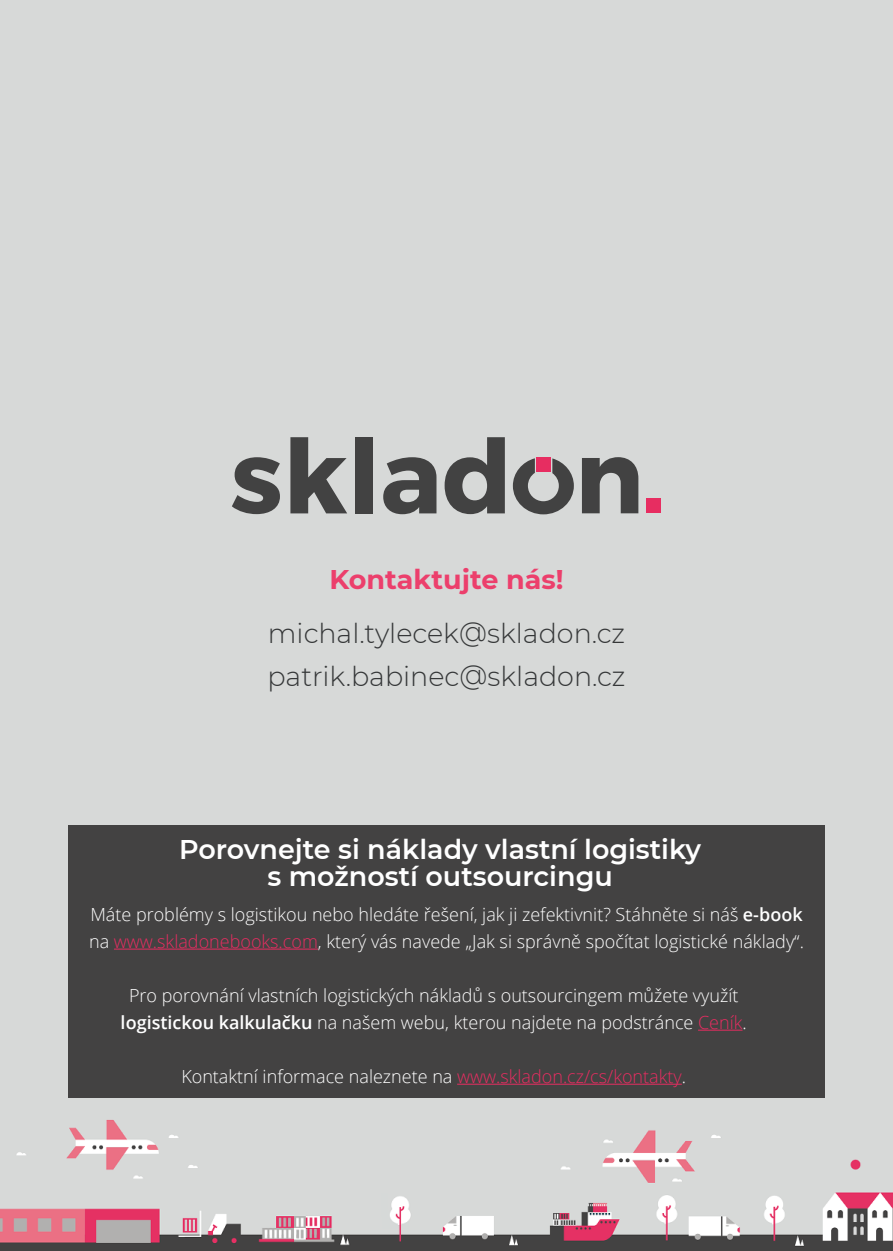
<style>
.page{position:relative;width:893px;height:1251px;background:#fff}
.page>*{position:absolute;margin:0;border:0;box-sizing:border-box;transform-origin:0 0}
.t1{font:600 27px/27px "Montserrat";color:#fff;text-align:center}
.t2{font:300 27px "Montserrat";color:#353738}
.t3{font:700 27px "Montserrat";color:#ec3f6c}
.t4{font:300 18px/27px "Open Sans";color:#fff}
.s1{font-weight:600}
.s2{color:#e72d61}
</style>
<div class="page">
<div style="left:0;top:0;width:893px;height:1250px;background:#d7d9d8"></div>
<svg style="left:232px;top:457px;width:48px;height:57px;background:#777"></svg>
<svg style="left:290px;top:437px;width:57px;height:76px;background:#818181"></svg>
<svg style="left:383px;top:457px;width:53px;height:57px;background:#6d6d6d"></svg>
<svg style="left:445px;top:437px;width:60px;height:77px;background:#7b7c7c"></svg>
<svg style="left:582px;top:457px;width:56px;height:56px;background:#6e6f6f"></svg>
<svg style="left:513px;top:458px;width:61px;height:56px;background:#868686"></svg>
<div style="left:355px;top:437px;width:18px;height:76px;background:#424242"></div>
<div style="left:647px;top:498px;width:14px;height:15px;background:#e72d61"></div>
<div style="left:536px;top:456px;width:15px;height:15px;background:#e72d61"></div>
<div style="left:68px;top:825px;width:757px;height:272px;background:#434242"></div>
<hr style="left:114px;top:948px;width:204px;height:1px;background:#e72d61">
<hr style="left:698px;top:1029px;width:44px;height:1px;background:#e72d61">
<hr style="left:457px;top:1083px;width:225px;height:1px;background:#e72d61">
<h1 class="t3" style="left:329px;top:560px;width:235px">Kontaktujte nás!</h1>
<h1 class="t2" style="left:268px;top:615px;width:359px">michal.tylecek@skladon.cz</h1>
<h1 class="t2" style="left:267px;top:658px;width:359px">patrik.babinec@skladon.cz</h1>
<h1 class="t1" style="left:179px;top:834px;width:523px">Porovnejte si náklady vlastní logistiky s možností outsourcingu</h1>
<p class="t4" style="left:89px;top:900px;width:716px">Máte problémy s logistikou nebo hledáte řešení, jak ji zefektivnit? Stáhněte si náš <span class="s1">e-book </span>na <span class="s2">www.skladonebooks.com</span>, který vás navede „Jak si správně spočítat logistické náklady“.</p>
<p class="t4" style="left:121px;top:981px;width:628px;text-align:center">Pro porovnání vlastních logistických nákladů s outsourcingem můžete využít <span class="s1">logistickou kalkulačku</span> na našem webu, kterou najdete na podstránce <span class="s2">Ceník</span>.</p>
<p class="t4" style="left:181px;top:1062px;width:506px">Kontaktní informace naleznete na <span class="s2">www.skladon.cz/cs/kontakty</span>.</p>
</div>
